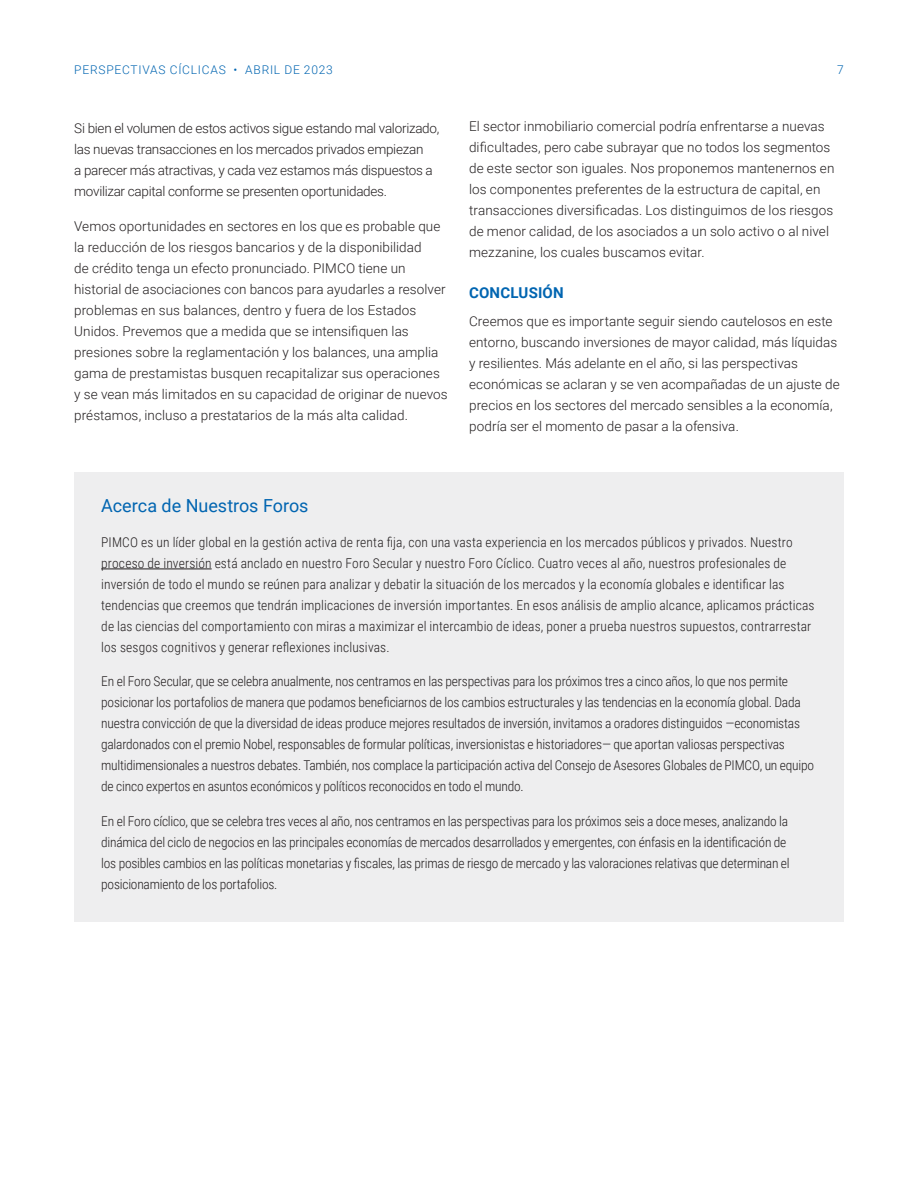
<style>
.page{position:relative;width:918px;height:1188px;background:#fff}
.page>*{position:absolute;margin:0;border:0;box-sizing:border-box;transform-origin:0 0}
.Callout_Body_Rob_R_1{font:18px "Roboto";letter-spacing:-.005em;color:#0165b1}
.Subhead_Rob_B_10_14{font:700 15px "Roboto";letter-spacing:.015em;color:#0165b1}
.Body_Copy_Rob_L_9_14{font:300 13.5px/21px "Roboto";letter-spacing:.005em;color:#231f20}
.Author_Title_Rob_L_8{font:300 13.5px/21px "Roboto Condensed";letter-spacing:-.01em;color:#231f20}
.Author_Title_Rob_L_8-2{font:300 13.5px/21px "Roboto Condensed";letter-spacing:.01em;color:#231f20}
.Body_Copy_Rob_L_9_14-2{font:300 13.5px/21px "Roboto";letter-spacing:-.02em;color:#231f20}
.t1{font:300 12px "Roboto";letter-spacing:.065em;color:#0165b1}
</style>
<div class="page">
<div style="left:74px;top:473px;width:770px;height:449px;background:#eeeeef"></div>
<hr style="left:101px;top:569px;width:111px;height:1px;background:#231f20">
<p class="t1" style="left:74px;top:61px;width:260px">PERSPECTIVAS CÍCLICAS • ABRIL DE 2023</p>
<p class="t1" style="left:837px;top:61px;width:8px">7</p>
<p class="Body_Copy_Rob_L_9_14-2" style="left:74px;top:117px;width:367px">Si bien el volumen de estos activos sigue estando mal valorizado, las nuevas transacciones en los mercados privados empiezan<br>a parecer más atractivas, y cada vez estamos más dispuestos a movilizar capital conforme se presenten oportunidades.</p>
<p class="Body_Copy_Rob_L_9_14" style="left:74px;top:215px;width:375px">Vemos oportunidades en sectores en los que es probable que la reducción de los riesgos bancarios y de la disponibilidad<br>de crédito tenga un efecto pronunciado. PIMCO tiene un historial de asociaciones con bancos para ayudarles a resolver problemas en sus balances, dentro y fuera de los Estados Unidos. Prevemos que a medida que se intensifiquen las presiones sobre la reglamentación y los balances, una amplia gama de prestamistas busquen recapitalizar sus operaciones y se vean más limitados en su capacidad de originar de nuevos préstamos, incluso a prestatarios de la más alta calidad.</p>
<p class="Body_Copy_Rob_L_9_14" style="left:469px;top:115px;width:367px">El sector inmobiliario comercial podría enfrentarse a nuevas dificultades, pero cabe subrayar que no todos los segmentos de este sector son iguales. Nos proponemos mantenernos en los componentes preferentes de la estructura de capital, en transacciones diversificadas. Los distinguimos de los riesgos de menor calidad, de los asociados a un solo activo o al nivel mezzanine, los cuales buscamos evitar.</p>
<p class="Subhead_Rob_B_10_14" style="left:469px;top:283px;width:96px">CONCLUSIÓN</p>
<p class="Body_Copy_Rob_L_9_14" style="left:469px;top:310px;width:372px">Creemos que es importante seguir siendo cautelosos en este entorno, buscando inversiones de mayor calidad, más líquidas y resilientes. Más adelante en el año, si las perspectivas económicas se aclaran y se ven acompañadas de un ajuste de precios en los sectores del mercado sensibles a la economía, podría ser el momento de pasar a la ofensiva.</p>
<p class="Callout_Body_Rob_R_1" style="left:101px;top:493px;width:209px">Acerca de Nuestros Foros</p>
<p class="Author_Title_Rob_L_8-2" style="left:101px;top:531px;width:715px">PIMCO es un líder global en la gestión activa de renta fija, con una vasta experiencia en los mercados públicos y privados. Nuestro proceso de inversión está anclado en nuestro Foro Secular y nuestro Foro Cíclico. Cuatro veces al año, nuestros profesionales de inversión de todo el mundo se reúnen para analizar y debatir la situación de los mercados y la economía globales e identificar las tendencias que creemos que tendrán implicaciones de inversión importantes. En esos análisis de amplio alcance, aplicamos prácticas de las ciencias del comportamiento con miras a maximizar el intercambio de ideas, poner a prueba nuestros supuestos, contrarrestar los sesgos cognitivos y generar reflexiones inclusivas.</p>
<p class="Author_Title_Rob_L_8" style="left:101px;top:671px;width:714px">En el Foro Secular, que se celebra anualmente, nos centramos en las perspectivas para los próximos tres a cinco años, lo que nos permite posicionar los portafolios de manera que podamos beneficiarnos de los cambios estructurales y las tendencias en la economía global. Dada nuestra convicción de que la diversidad de ideas produce mejores resultados de inversión, invitamos a oradores distinguidos —economistas galardonados con el premio Nobel, responsables de formular políticas, inversionistas e historiadores— que aportan valiosas perspectivas multidimensionales a nuestros debates. También, nos complace la participación activa del Consejo de Asesores Globales de PIMCO, un equipo de cinco expertos en asuntos económicos y políticos reconocidos en todo el mundo.</p>
<p class="Author_Title_Rob_L_8" style="left:101px;top:810px;width:690px">En el Foro cíclico, que se celebra tres veces al año, nos centramos en las perspectivas para los próximos seis a doce meses, analizando la dinámica del ciclo de negocios en las principales economías de mercados desarrollados y emergentes, con énfasis en la identificación de los posibles cambios en las políticas monetarias y fiscales, las primas de riesgo de mercado y las valoraciones relativas que determinan el posicionamiento de los portafolios.</p>
</div>
